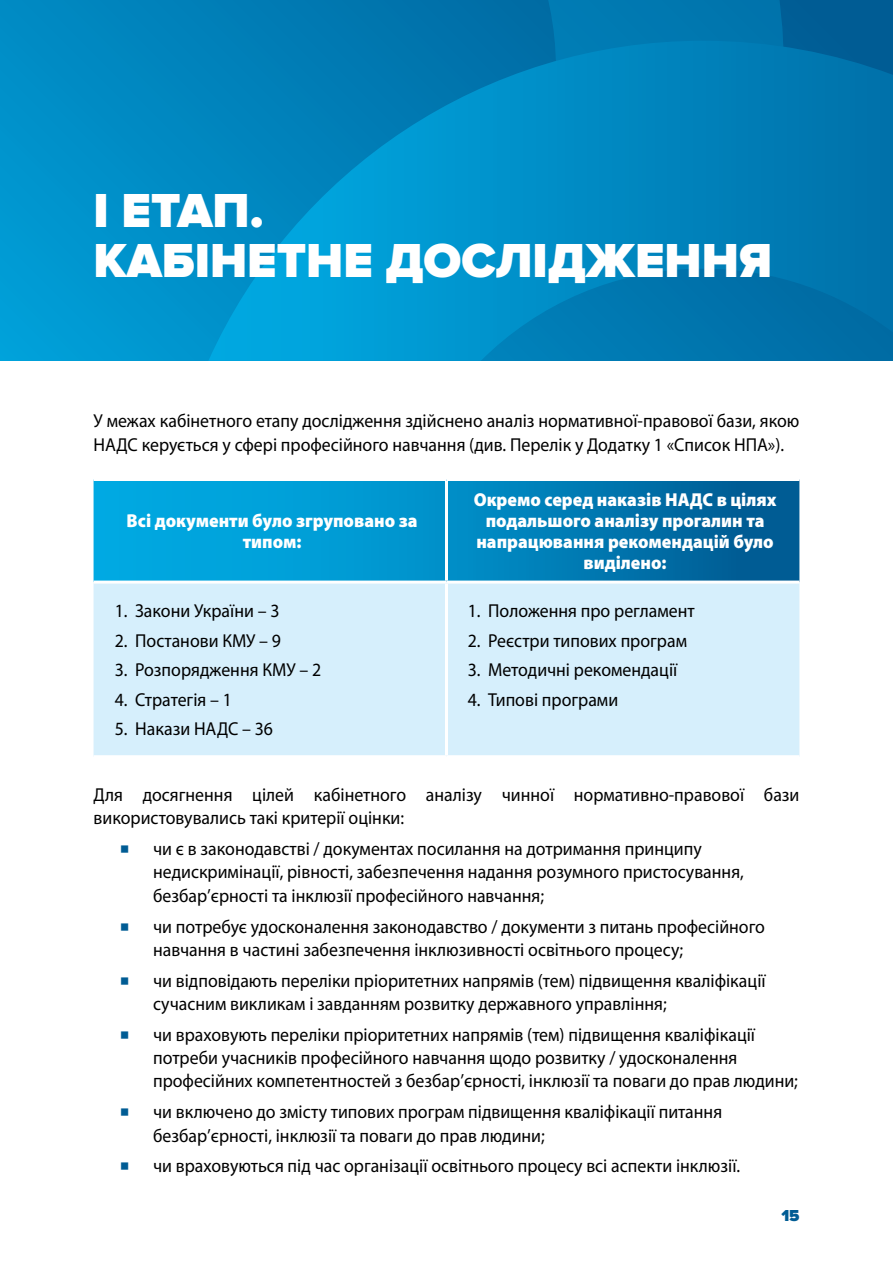
<style>
.page{position:relative;width:893px;height:1263px;background:#fff}
.page>*{position:absolute;margin:0;border:0;box-sizing:border-box;transform-origin:0 0}
.Title1{font:900 49.5px "Proxima Nova";color:#fff}
.Text{font:18.75px/23.2px "Myriad Pro";color:#000;scale:.95 1}
.Text-2{font:900 18.75px/21px "Myriad Pro";color:#fff;text-align:center;scale:.95 1}
.t1{font:900 16.5px "Proxima Nova";color:#005c94}
</style>
<div class="page">
<svg style="left:0;top:0;width:893px;height:361px;background:#008ec7"></svg>
<svg style="left:0;top:0;width:784px;height:238px;background:#0084bd"></svg>
<svg style="left:208px;top:41px;width:685px;height:320px;background:#0085be"></svg>
<svg style="left:94px;top:481px;width:705px;height:100px;background:#0189c1"></svg>
<div style="left:94px;top:584px;width:705px;height:171px;background:#d6effc"></div>
<hr style="left:445px;top:481px;width:3px;height:100px;background:#fff">
<hr style="left:445px;top:584px;width:3px;height:171px;background:#fff">
<h1 class="Title1" style="left:94px;top:182px;width:172px">І ЕТАП.</h1>
<h1 class="Title1" style="left:94px;top:232px;width:680px">КАБІНЕТНЕ ДОСЛІДЖЕННЯ</h1>
<p class="Text" style="left:94px;top:409px;width:744px">У межах кабінетного етапу дослідження здійснено аналіз нормативної-правової бази, якою<br>НАДС керується у сфері професійного навчання (див. Перелік у Додатку 1 «Список НПА»).</p>
<p class="Text-2" style="left:127px;top:511px;width:308px">Всі документи було згруповано за типом:</p>
<p class="Text" style="left:115px;top:599px;width:175px">1. Закони України – 3</p>
<p class="Text" style="left:115px;top:629px;width:177px">2. Постанови КМУ – 9</p>
<p class="Text" style="left:115px;top:658px;width:219px">3. Розпорядження КМУ – 2</p>
<p class="Text" style="left:115px;top:688px;width:125px">4. Стратегія – 1</p>
<p class="Text" style="left:115px;top:717px;width:168px">5. Накази НАДС – 36</p>
<p class="Text-2" style="left:474px;top:490px;width:320px">Окремо серед наказів НАДС в цілях подальшого аналізу прогалин та напрацювання рекомендацій було виділено:</p>
<p class="Text" style="left:468px;top:599px;width:240px">1. Положення про регламент</p>
<p class="Text" style="left:468px;top:629px;width:232px">2. Реєстри типових програм</p>
<p class="Text" style="left:468px;top:658px;width:222px">3. Методичні рекомендації</p>
<p class="Text" style="left:468px;top:688px;width:160px">4. Типові програми</p>
<p class="Text" style="left:94px;top:783px;width:744px">Для досягнення цілей кабінетного аналізу чинної нормативно-правової бази використовувались такі критерії оцінки:</p>
<p class="Text" style="left:153px;top:837px;width:623px">чи є в законодавстві / документах посилання на дотримання принципу недискримінації, рівності, забезпечення надання розумного пристосування, безбар’єрності та інклюзії професійного навчання;</p>
<p class="Text" style="left:153px;top:914px;width:646px">чи потребує удосконалення законодавство / документи з питань професійного навчання в частині забезпечення інклюзивності освітнього процесу;</p>
<p class="Text" style="left:153px;top:968px;width:646px">чи відповідають переліки пріоритетних напрямів (тем) підвищення кваліфікації сучасним викликам і завданням розвитку державного управління;</p>
<p class="Text" style="left:153px;top:1023px;width:680px">чи враховують переліки пріоритетних напрямів (тем) підвищення кваліфікації потреби учасників професійного навчання щодо розвитку / удосконалення професійних компетентностей з безбар’єрності, інклюзії та поваги до прав людини;</p>
<p class="Text" style="left:153px;top:1100px;width:601px">чи включено до змісту типових програм підвищення кваліфікації питання безбар’єрності, інклюзії та поваги до прав людини;</p>
<p class="Text" style="left:153px;top:1154px;width:620px">чи враховуються під час організації освітнього процесу всі аспекти інклюзії.</p>
<p class="t1" style="left:781px;top:1206px;width:20px">15</p>
</div>
